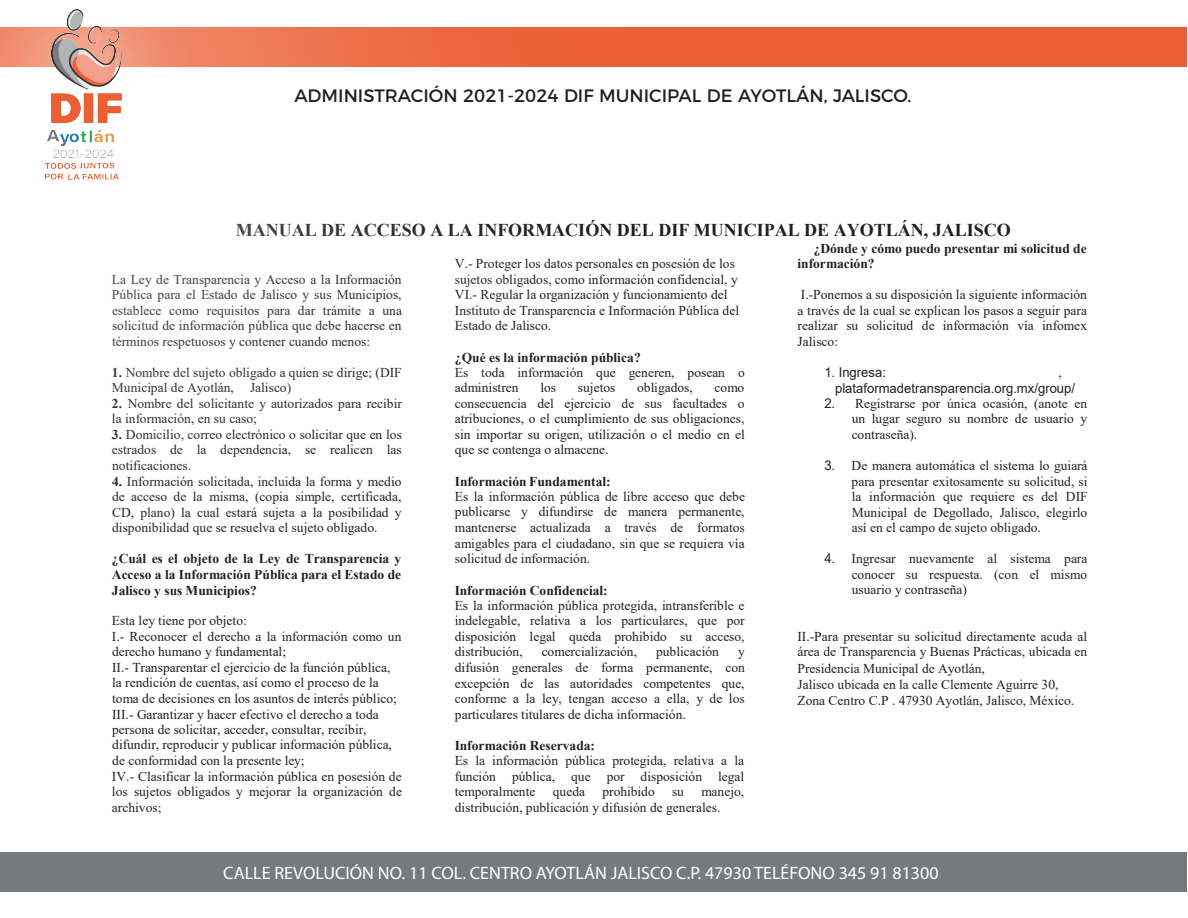
<style>
.page{position:relative;width:1188px;height:918px;background:#fff}
.page>*{position:absolute;margin:0;border:0;box-sizing:border-box;transform-origin:0 0}
.t1{font:18px "Myriad Pro";color:#fff}
.t2{font:700 18px "Times New Roman";color:#231f20}
.t3{font:18px "Montserrat";color:#231f20}
.t4{font:13.5px/15.5px "Times New Roman";color:#231f20;text-align:justify}
.t5{font:700 13.5px/15.6px "Times New Roman";color:#231f20;text-align:justify}
.t6{font:13.5px/15.8px "Arial";color:#231f20}
.s1{font-weight:700}
.s2{font-family:"Arial"}
</style>
<div class="page">
<div style="left:0;top:27px;width:1187px;height:39px;background:#eb5f35"></div>
<img style="left:0;top:9px;width:401px;height:171px">
<div style="left:1px;top:852px;width:1186px;height:40px;background:#767a7f"></div>
<h1 class="t3" style="left:294px;top:81px;width:619px">ADMINISTRACIÓN 2021-2024 DIF MUNICIPAL DE AYOTLÁN, JALISCO.</h1>
<h1 class="t2" style="left:236px;top:217px;width:776px">MANUAL DE ACCESO A LA INFORMACIÓN DEL DIF MUNICIPAL DE AYOTLÁN, JALISCO</h1>
<p class="t5" style="left:814px;top:240px;width:274px">¿Dónde y cómo puedo presentar mi solicitud de</p>
<p class="t4" style="left:112px;top:271px;width:292px">La Ley de Transparencia y Acceso a la Información Pública para el Estado de Jalisco y sus Municipios, establece como requisitos para dar trámite a una solicitud de información pública que debe hacerse en términos respetuosos y contener cuando menos:</p>
<p class="t4" style="left:112px;top:364px;width:291px"><span class="s1">1.</span> Nombre del sujeto obligado a quien se dirige; (DIF<br>Municipal de Ayotlán, Jalisco)</p>
<p class="t4" style="left:112px;top:395px;width:291px"><span class="s1">2.</span> Nombre del solicitante y autorizados para recibir la información, en su caso;</p>
<p class="t4" style="left:112px;top:426px;width:291px"><span class="s1">3.</span> Domicilio, correo electrónico o solicitar que en los estrados de la dependencia, se realicen las notificaciones.</p>
<p class="t4" style="left:112px;top:473px;width:291px"><span class="s1">4.</span> Información solicitada, incluida la forma y medio de acceso de la misma, (copia simple, certificada, CD, plano) la cual estará sujeta a la posibilidad y disponibilidad que se resuelva el sujeto obligado.</p>
<p class="t5" style="left:112px;top:551px;width:291px">¿Cuál es el objeto de la Ley de Transparencia y Acceso a la Información Pública para el Estado de Jalisco y sus Municipios?</p>
<p class="t4" style="left:112px;top:613px;width:292px;text-align:left">Esta ley tiene por objeto:<br>I.- Reconocer el derecho a la información como un derecho humano y fundamental;<br>II.- Transparentar el ejercicio de la función pública, la rendición de cuentas, así como el proceso de la toma de decisiones en los asuntos de interés público; III.- Garantizar y hacer efectivo el derecho a toda persona de solicitar, acceder, consultar, recibir, difundir, reproducir y publicar información pública, de conformidad con la presente ley;<br>IV.- Clasificar la información pública en posesión de los sujetos obligados y mejorar la organización de archivos;</p>
<p class="t4" style="left:455px;top:255px;width:286px;text-align:left">V.- Proteger los datos personales en posesión de los sujetos obligados, como información confidencial, y VI.- Regular la organización y funcionamiento del Instituto de Transparencia e Información Pública del Estado de Jalisco.</p>
<p class="t5" style="left:455px;top:349px;width:187px">¿Qué es la información pública?</p>
<p class="t4" style="left:455px;top:364px;width:291px">Es toda información que generen, posean o administren</p>
<p class="t5" style="left:798px;top:256px;width:79px">información?</p>
<p class="t4" style="left:798px;top:287px;width:291px">I.-Ponemos a su disposición la siguiente información a través de la cual se explican los pasos a seguir para realizar su solicitud de información vía infomex Jalisco:</p>
<p class="t6" style="left:835px;top:364px;width:242px;text-indent:-11px">1. Ingresa: plataformadetransparencia.org.mx/group/</p>
<p class="t4" style="left:1059px;top:364px;width:5px">,</p>
<p class="t4" style="left:852px;top:395px;width:237px;text-indent:-27px"><span class="s2">2.</span> Registrarse por única ocasión, (anote en un lugar seguro su nombre de usuario y contraseña).</p>
<p class="t4" style="left:852px;top:457px;width:238px;text-indent:-27px"><span class="s2">3.</span> De manera automática el sistema lo guiará para presentar exitosamente su solicitud, si la información que requiere es del DIF Municipal de Degollado, Jalisco, elegirlo así en el campo de sujeto obligado.</p>
<p class="t4" style="left:852px;top:551px;width:237px;text-indent:-27px"><span class="s2">4.</span> Ingresar nuevamente al sistema para conocer su respuesta. (con el mismo usuario y contraseña)</p>
<p class="t4" style="left:797px;top:628px;width:291px;line-height:16px;text-align:left">II.-Para presentar su solicitud directamente acuda al área de Transparencia y Buenas Prácticas, ubicada en Presidencia Municipal de Ayotlán,<br>Jalisco ubicada en la calle Clemente Aguirre 30, Zona Centro C.P . 47930 Ayotlán, Jalisco, México.</p>
<p class="t4" style="left:540px;top:380px;width:17px">los</p>
<p class="t4" style="left:578px;top:380px;width:39px">sujetos</p>
<p class="t4" style="left:637px;top:380px;width:57px">obligados,</p>
<p class="t4" style="left:455px;top:380px;width:292px;text-indent:260px">como consecuencia del ejercicio de sus facultades o atribuciones, o el cumplimiento de sus obligaciones, sin importar su origen, utilización o el medio en el que se contenga o almacene.</p>
<p class="t5" style="left:455px;top:473px;width:157px">Información Fundamental:</p>
<p class="t4" style="left:455px;top:488px;width:292px">Es la información pública de libre acceso que debe publicarse y difundirse de manera permanente, mantenerse actualizada a través de formatos amigables para el ciudadano, sin que se requiera vía solicitud de información.</p>
<p class="t5" style="left:455px;top:582px;width:155px">Información Confidencial:</p>
<p class="t4" style="left:455px;top:597px;width:292px">Es la información pública protegida, intransferible e indelegable, relativa a los particulares, que por disposición legal queda prohibido su acceso, distribución,</p>
<p class="t4" style="left:542px;top:644px;width:97px">comercialización,</p>
<p class="t4" style="left:656px;top:644px;width:64px">publicación</p>
<p class="t4" style="left:455px;top:644px;width:292px;text-indent:283px">y difusión generales de forma permanente, con excepción de las autoridades competentes que, conforme a la ley, tengan acceso a ella, y de los particulares titulares de dicha información.</p>
<p class="t5" style="left:455px;top:737px;width:142px">Información Reservada:</p>
<p class="t4" style="left:455px;top:752px;width:291px">Es la información pública protegida, relativa a la función pública, que por disposición legal temporalmente</p>
<p class="t4" style="left:455px;top:783px;width:291px;text-indent:247px">manejo, distribución, publicación y difusión de generales.</p>
<p class="t4" style="left:553px;top:783px;width:34px">queda</p>
<p class="t4" style="left:602px;top:783px;width:54px">prohibido</p>
<p class="t4" style="left:672px;top:783px;width:13px">su</p>
<h1 class="t1" style="left:223px;top:862px;width:717px">CALLE REVOLUCIÓN NO. 11 COL. CENTRO AYOTLÁN JALISCO C.P. 47930 TELÉFONO 345 91 81300</h1>
</div>
